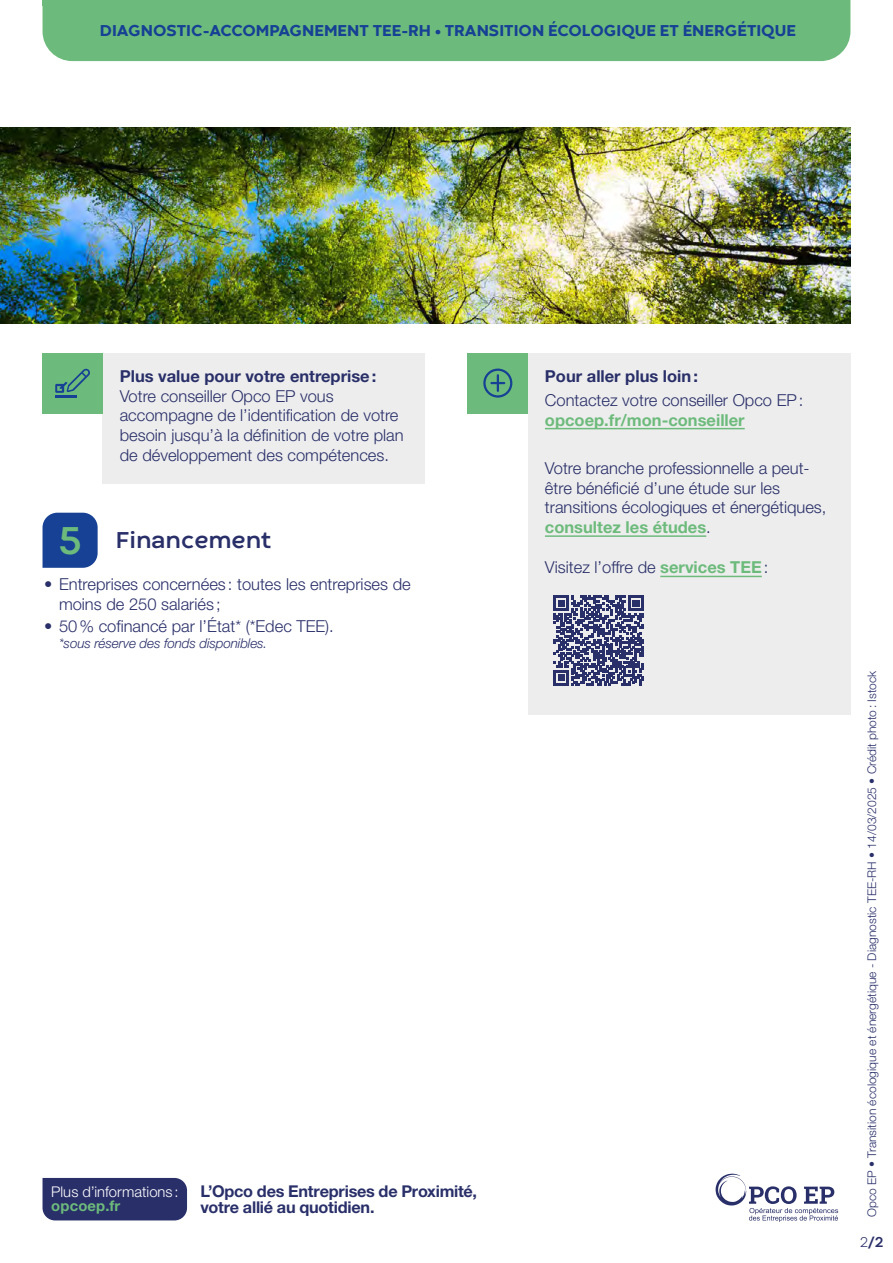
<style>
.page{position:relative;width:893px;height:1263px;background:#fff}
.page>*{position:absolute;margin:0;border:0;box-sizing:border-box;transform-origin:0 0}
.t1{font:700 24px "Codec Warm";color:#292f69}
.t2{font:300 16.5px/19.8px "Helvetica Neue LT Std";color:#292f69}
.t3{font:800 16.5px "Codec Warm";color:#164194}
.t4{font:700 16.5px "Helvetica Neue LT Std";color:#292f69}
.t5{font:700 16.5px "Helvetica Neue LT Std";color:#6dbb7c}
.t6{font:700 16.2px/16.2px "Helvetica Neue LT Std";letter-spacing:-.015em;color:#292f69}
.t7{font:700 15px "Codec Warm";color:#292f69}
.t8{font:300 14.85px "Helvetica Neue LT Std";letter-spacing:.005em;color:#fff}
.t9{font:700 14.85px "Helvetica Neue LT Std";letter-spacing:.015em;color:#6dbb7c}
.t10{font:italic 300 13.5px "Helvetica Neue LT Std";letter-spacing:-.01em;color:#292f69}
.t11{font:300 12px "Helvetica Neue LT Std";color:#292f69}
.s1{font-size:40.5px;color:#6dbb7c}
.s2{font-weight:700;color:#6dbb7c}
.s3{font-weight:300}
</style>
<div class="page">
<svg style="left:715px;top:1173px;width:123px;height:49px"></svg>
<div style="left:43px;top:1178px;width:144px;height:42px;background:#292f69"></div>
<div style="left:43px;top:0;width:807px;height:61px;background:#6dbb7c"></div>
<svg style="left:43px;top:513px;width:55px;height:55px"></svg>
<div style="left:468px;top:353px;width:60px;height:60px;background:#6dbb7c"></div>
<div style="left:483px;top:369px;width:29px;height:29px;border:2px solid #164194;border-radius:50%"></div>
<svg style="left:491px;top:375px;width:13px;height:16px"></svg>
<div style="left:528px;top:353px;width:322px;height:361px;background:#ededed"></div>
<hr style="left:545px;top:428px;width:200px;height:1px;background:#6dbb7c">
<hr style="left:545px;top:535px;width:161px;height:2px;background:#6dbb7c">
<hr style="left:660px;top:576px;width:102px;height:1px;background:#6dbb7c">
<div style="left:103px;top:353px;width:322px;height:130px;background:#ededed"></div>
<div style="left:43px;top:353px;width:60px;height:60px;background:#6dbb7c"></div>
<svg style="left:55px;top:368px;width:35px;height:25px"></svg>
<hr style="left:55px;top:395px;width:22px;height:2px;background:#164194">
<svg style="left:554px;top:596px;width:89px;height:89px"></svg>
<img style="left:0;top:128px;width:850px;height:196px">
<p class="t3" style="left:100px;top:20px;width:697px">DIAGNOSTIC-ACCOMPAGNEMENT TEE-RH • TRANSITION ÉCOLOGIQUE ET ÉNERGÉTIQUE</p>
<p class="t4" style="left:120px;top:366px;width:258px">Plus value pour votre entreprise:</p>
<p class="t2" style="left:120px;top:385px;width:285px">Votre conseiller Opco EP vous accompagne de l’identification de votre besoin jusqu’à la définition de votre plan de développement des compétences.</p>
<h1 class="t1" style="left:58px;top:525px;width:215px"><span class="s1">5</span> Financement</h1>
<p class="t2" style="left:59px;top:574px;width:353px;text-indent:-15px">• Entreprises concernées : toutes les entreprises de moins de 250 salariés ;</p>
<p class="t2" style="left:44px;top:616px;width:291px">• 50% cofinancé par l’État* (*Edec TEE).</p>
<p class="t10" style="left:59px;top:635px;width:210px">*sous réserve des fonds disponibles.</p>
<p class="t8" style="left:51px;top:1182px;width:129px">Plus d’informations :</p>
<p class="t9" style="left:51px;top:1197px;width:71px">opcoep.fr</p>
<p class="t6" style="left:201px;top:1182px;width:278px">L’Opco des Entreprises de Proximité, votre allié au quotidien.</p>
<p class="t4" style="left:545px;top:366px;width:154px">Pour aller plus loin:</p>
<p class="t2" style="left:545px;top:390px;width:260px">Contactez votre conseiller Opco EP:</p>
<p class="t5" style="left:545px;top:409px;width:201px">opcoep.fr/mon-conseiller</p>
<p class="t2" style="left:545px;top:458px;width:283px">Votre branche professionnelle a peut&shy;être bénéficié d’une étude sur les transitions écologiques et énergétiques, <span class="s2">consultez les études</span>.</p>
<p class="t2" style="left:545px;top:557px;width:225px">Visitez l’offre de <span class="s2">services TEE</span>:</p>
<p class="t11" style="left:864px;top:1217px;width:548px;rotate:-90deg">Opco EP • Transition écologique et énergétique - Diagnostic TEE-RH • 14/03/2025 • Crédit photo: Istock</p>
<p class="t7" style="left:860px;top:1232px;width:25px"><span class="s3">2</span>/2</p>
</div>
